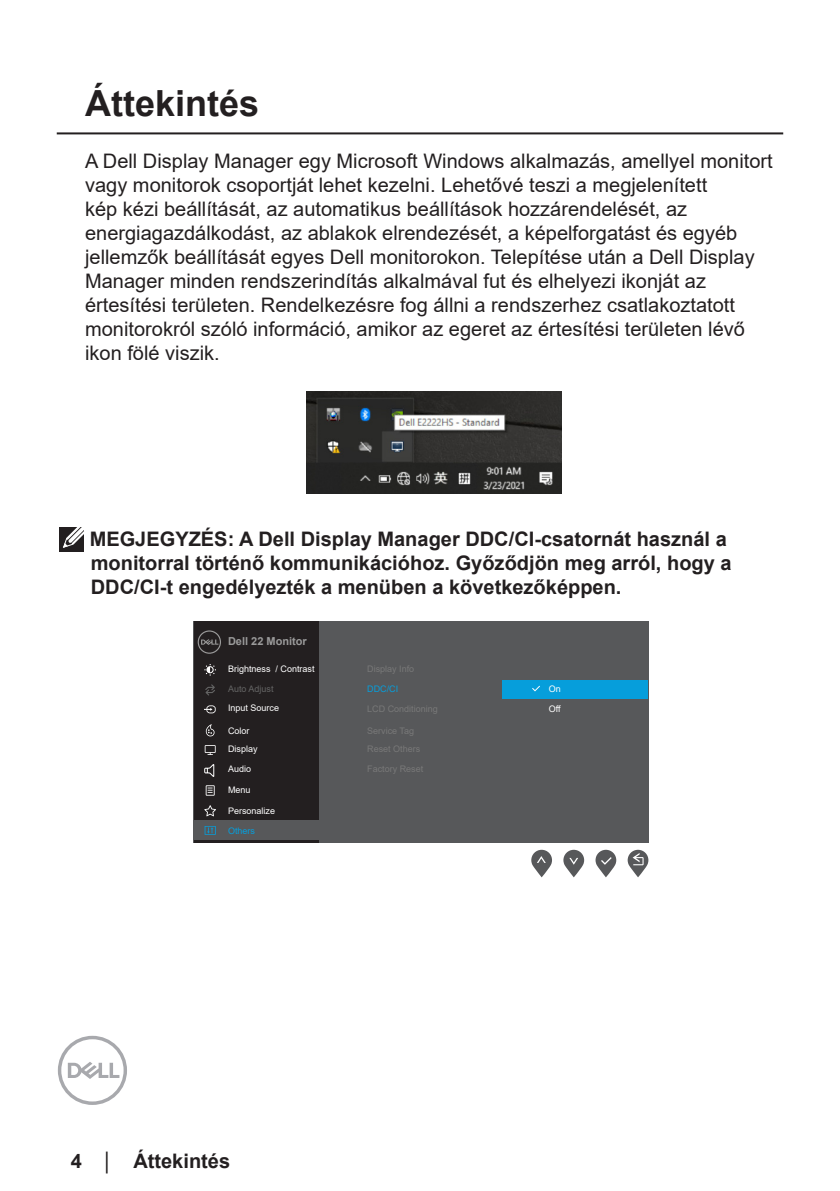
<style>
.page{position:relative;width:840px;height:1191px;background:#fff}
.page>*{position:absolute;margin:0;border:0;box-sizing:border-box;transform-origin:0 0}
.HEAD_line{font:700 36px "Arial";color:#231f20}
.Paragraph_10_12{font:20px/24px "Arial";color:#231f20}
.Note{font:700 20px/24px "Arial";color:#231f20}
.t1{font:700 11px "Arial";color:#9b9b9b}
.t2{font:9px "Arial";color:#fff}
.t3{font:9px "Arial";color:#787878}
.t4{font:9px "Arial";color:#069edb}
.t5{font:9px "Arial";color:#646464}
.s1{font-size:18px}
</style>
<div class="page">
<svg style="left:58px;top:1035px;width:69px;height:70px"></svg>
<hr style="left:57px;top:132px;width:725px;height:2px;background:#231f20">
<img style="left:306px;top:391px;width:255px;height:102px">
<div style="left:60px;top:527px;width:24px;height:24px;background:#231f20"></div>
<svg style="left:63px;top:527px;width:21px;height:21px"></svg>
<svg style="left:627px;top:849px;width:21px;height:28px"></svg>
<svg style="left:563px;top:849px;width:21px;height:28px"></svg>
<svg style="left:531px;top:849px;width:20px;height:28px"></svg>
<svg style="left:595px;top:849px;width:21px;height:28px"></svg>
<div style="left:193px;top:621px;width:456px;height:221px;background:#57585a"></div>
<div style="left:193px;top:621px;width:125px;height:221px;background:#231f20"></div>
<div style="left:193px;top:820px;width:125px;height:20px;background:#57585a"></div>
<svg style="left:197px;top:630px;width:24px;height:24px"></svg>
<svg style="left:204px;top:664px;width:12px;height:11px"></svg>
<svg style="left:205px;top:684px;width:10px;height:11px"></svg>
<svg style="left:206px;top:724px;width:8px;height:12px"></svg>
<svg style="left:204px;top:745px;width:11px;height:10px"></svg>
<svg style="left:205px;top:785px;width:9px;height:10px"></svg>
<svg style="left:204px;top:805px;width:12px;height:11px"></svg>
<svg style="left:204px;top:826px;width:12px;height:8px"></svg>
<svg style="left:204px;top:705px;width:11px;height:8px"></svg>
<svg style="left:204px;top:764px;width:10px;height:12px"></svg>
<div style="left:502px;top:680px;width:145px;height:19px;background:#069edb"></div>
<svg style="left:532px;top:686px;width:7px;height:5px"></svg>
<p class="HEAD_line" style="left:85px;top:78px;width:176px">Áttekintés</p>
<p class="Paragraph_10_12" style="left:85px;top:149px;width:688px">A Dell Display Manager egy Microsoft Windows alkalmazás, amellyel monitort vagy monitorok csoportját lehet kezelni. Lehetővé teszi a megjelenített<br>kép kézi beállítását, az automatikus beállítások hozzárendelését, az energiagazdálkodást, az ablakok elrendezését, a képelforgatást és egyéb jellemzők beállítását egyes Dell monitorokon. Telepítése után a Dell Display Manager minden rendszerindítás alkalmával fut és elhelyezi ikonját az értesítési területen. Rendelkezésre fog állni a rendszerhez csatlakoztatott monitorokról szóló információ, amikor az egeret az értesítési területen lévő ikon fölé viszik.</p>
<p class="Note" style="left:90px;top:527px;width:643px">MEGJEGYZÉS: A Dell Display Manager DDC/CI-csatornát használ a monitorral történő kommunikációhoz. Győződjön meg arról, hogy a<br>DDC/CI-t engedélyezték a menüben a következőképpen.</p>
<p class="t1" style="left:228px;top:633px;width:80px">Dell 22 Monitor</p>
<p class="t2" style="left:228px;top:662px;width:88px">Brightness / Contrast</p>
<p class="t5" style="left:228px;top:683px;width:47px">Auto Adjust</p>
<p class="t2" style="left:228px;top:702px;width:53px">Input Source</p>
<p class="t2" style="left:228px;top:724px;width:23px">Color</p>
<p class="t2" style="left:228px;top:742px;width:31px">Display</p>
<p class="t2" style="left:228px;top:783px;width:24px">Menu</p>
<p class="t3" style="left:367px;top:662px;width:49px">Display Info</p>
<p class="t4" style="left:367px;top:683px;width:32px">DDC/CI</p>
<p class="t3" style="left:367px;top:702px;width:72px">LCD Conditioning</p>
<p class="t3" style="left:367px;top:724px;width:48px">Service Tag</p>
<p class="t3" style="left:367px;top:743px;width:55px">Reset Others</p>
<p class="t3" style="left:367px;top:762px;width:58px">Factory Reset</p>
<p class="t2" style="left:548px;top:683px;width:14px">On</p>
<p class="t2" style="left:548px;top:702px;width:14px">Off</p>
<p class="t2" style="left:228px;top:762px;width:25px">Audio</p>
<p class="t2" style="left:228px;top:805px;width:49px">Personalize</p>
<p class="t4" style="left:228px;top:824px;width:29px">Others</p>
<p class="Note" style="left:71px;top:1149px;width:161px">4 <span class="s1">│</span> Áttekintés</p>
</div>
